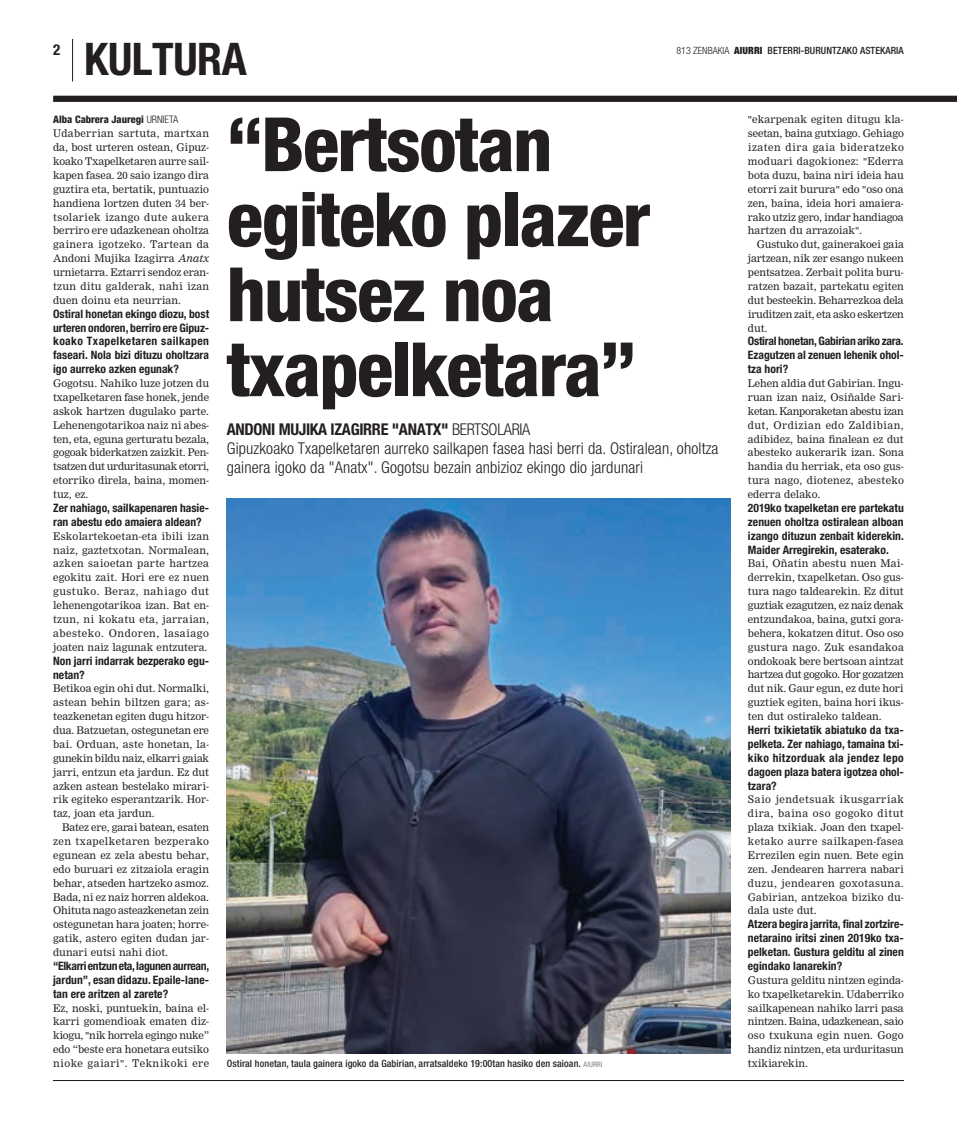
<style>
.page{position:relative;width:957px;height:1134px;background:#fff}
.page>*{position:absolute;margin:0;border:0;box-sizing:border-box;transform-origin:0 0}
.t1{font:800 condensed 75px/75px "Helvetica Neue";letter-spacing:-.02em;color:#231f20}
.t2{font:700 condensed 45px "Helvetica Neue";color:#231f20}
.t3{font:300 condensed 16.25px/18.8px "Helvetica Neue";letter-spacing:.01em;color:#231f20}
.t4{font:700 condensed 16.25px "Helvetica Neue";letter-spacing:-.02em;color:#231f20}
.t5{font:700 condensed 15px "Helvetica Neue";color:#231f20}
.t6{font:700 condensed 11.62px/13.9px "Helvetica Neue";color:#231f20;text-align:justify}
.t7{font:10.38px/13.9px "M Nimrod";color:#231f20;text-align:justify}
.t8{font:800 condensed 10.38px "Helvetica Neue";color:#231f20}
.t9{font:500 condensed 10px "Helvetica Neue";letter-spacing:.01em;color:#231f20}
.s1{font-weight:300}
.s2{font-weight:900}
.s3{font-style:italic}
.s4{font-weight:700}
.s5{font-weight:400;font-size:7.5px;color:#808285}
</style>
<div class="page">
<img style="left:227px;top:498px;width:503px;height:556px">
<div style="left:53px;top:96px;width:904px;height:6px;background:#231f20"></div>
<hr style="left:72px;top:39px;width:1px;height:42px;background:#231f20">
<hr style="left:53px;top:1080px;width:851px;height:1px;background:#231f20">
<h2 class="t2" style="left:84px;top:32px;width:160px">Kultura</h2>
<h3 class="t5" style="left:53px;top:41px;width:9px">2</h3>
<p class="t9" style="left:676px;top:45px;width:229px"><span class="s1">813 zenbakia</span> <span class="s2">AIURRI</span> BETERRI-BURUNTZAKO ASTEKARIA</p>
<p class="t8" style="left:53px;top:113px;width:127px">Alba Cabrera Jauregi <span class="s1">urnieta</span></p>
<p class="t7" style="left:53px;top:127px;width:157px">Udaberrian sartuta, martxan da, bost urteren ostean, Gipuz&shy;koako Txapelketaren aurre sail&shy;kapen fasea. 20 saio izango dira guztira eta, bertatik, puntuazio handiena lortzen duten 34 ber&shy;tsolariek izango dute aukera berriro ere udazkenean oholtza gainera igotzeko. Tartean da Andoni Mujika Izagirra <span class="s3">Anatx </span>urnietarra. Eztarri sendoz eran&shy;tzun ditu galderak, nahi izan duen doinu eta neurrian.</p>
<p class="t6" style="left:53px;top:306px;width:157px">Ostiral honetan ekingo diozu, bost urteren ondoren, berriro ere Gipuz&shy;koako Txapelketaren sailkapen faseari. Nola bizi dituzu oholtzara igo aurreko azken egunak?</p>
<p class="t7" style="left:53px;top:376px;width:158px">Gogotsu. Nahiko luze jotzen du txapelketaren fase honek, jende askok hartzen dugulako parte.<br>Lehenengotarikoa naiz ni abes&shy;ten, eta, eguna gerturatu bezala, gogoak biderkatzen zaizkit. Pen&shy;tsatzen dut urduritasunak etorri, etorriko direla, baina, momen&shy;tuz, ez.</p>
<p class="t6" style="left:53px;top:501px;width:157px">Zer nahiago, sailkapenaren hasie&shy;ran abestu edo amaiera aldean?</p>
<p class="t7" style="left:53px;top:529px;width:157px">Eskolartekoetan-eta ibili izan naiz, gaztetxotan. Normalean, azken saioetan parte hartzea egokitu zait. Hori ere ez nuen gustuko. Beraz, nahiago dut lehenengotarikoa izan. Bat en&shy;tzun, ni kokatu eta, jarraian, abesteko. Ondoren, lasaiago joaten naiz lagunak entzutera.</p>
<p class="t6" style="left:53px;top:653px;width:157px">Non jarri indarrak bezperako egu&shy;netan?</p>
<p class="t7" style="left:53px;top:682px;width:157px">Betikoa egin ohi dut. Normalki, astean behin biltzen gara; as&shy;teazkenetan egiten dugu hitzor&shy;dua. Batzuetan, ostegunetan ere bai. Orduan, aste honetan, la&shy;gunekin bildu naiz, elkarri gaiak jarri, entzun eta jardun. Ez dut azken astean bestelako mirari&shy;rik egiteko esperantzarik. Hor&shy;taz, joan eta jardun.</p>
<p class="t7" style="left:53px;top:820px;width:157px;text-indent:9px">Batez ere, garai batean, esaten zen txapelketaren bezperako egunean ez zela abestu behar, edo buruari ez zitzaiola eragin behar, atseden hartzeko asmoz.<br>Bada, ni ez naiz horren aldekoa.<br>Ohituta nago asteazkenetan zein ostegunetan hara joaten; horre&shy;gatik, astero egiten dudan jar&shy;dunari eutsi nahi diot.</p>
<p class="t6" style="left:53px;top:959px;width:157px">“Elkarri entzun eta, lagunen aurrean, jardun”, esan didazu. Epaile-lane&shy;tan ere aritzen al zarete?</p>
<p class="t7" style="left:53px;top:1001px;width:157px">Ez, noski, puntuekin, baina el&shy;karri gomendioak ematen diz&shy;kiogu, "nik horrela egingo nuke” edo “beste era honetara eutsiko nioke gaiari". Teknikoki ere</p>
<h1 class="t1" style="left:227px;top:106px;width:425px">“Bertsotan egiteko plazer hutsez noa txapelketara”</h1>
<h3 class="t4" style="left:227px;top:419px;width:141px">ANDONI MUJIKA IZAGIRRE</h3>
<h3 class="t4" style="left:392px;top:419px;width:17px">"ANAT</h3>
<h3 class="t3" style="left:227px;top:420px;width:493px;text-indent:206px"><span class="s4">X"</span> BERTSOLARIA<br>Gipuzkoako Txapelketaren aurreko sailkapen fasea hasi berri da. Ostiralean, oholtza gainera igoko da "Anatx". Gogotsu bezain anbizioz ekingo dio jardunari</h3>
<p class="t7" style="left:748px;top:113px;width:157px">"ekarpenak egiten ditugu kla&shy;seetan, baina gutxiago. Gehiago izaten dira gaia bideratzeko moduari dagokionez: "Ederra bota duzu, baina niri ideia hau etorri zait burura" edo "oso ona zen, baina, ideia hori amaiera&shy;rako utziz gero, indar handiagoa hartzen du arrazoiak".</p>
<p class="t7" style="left:748px;top:238px;width:157px;text-indent:9px">Gustuko dut, gainerakoei gaia jartzean, nik zer esango nukeen pentsatzea. Zerbait polita buru&shy;ratzen bazait, partekatu egiten dut besteekin. Beharrezkoa dela iruditzen zait, eta asko eskertzen dut.</p>
<p class="t6" style="left:748px;top:334px;width:157px">Ostiral honetan, Gabirian ariko zara.<br>Ezagutzen al zenuen lehenik ohol&shy;tza hori?</p>
<p class="t7" style="left:748px;top:376px;width:157px">Lehen aldia dut Gabirian. Ingu&shy;ruan izan naiz, Osiñalde Sari&shy;ketan. Kanporaketan abestu izan dut, Ordizian edo Zaldibian, adibidez, baina finalean ez dut abesteko aukerarik izan. Sona handia du herriak, eta oso gus&shy;tura nago, diotenez, abesteko ederra delako.</p>
<p class="t6" style="left:748px;top:501px;width:157px">2019ko txapelketan ere partekatu zenuen oholtza ostiralean alboan izango dituzun zenbait kiderekin.<br>Maider Arregirekin, esaterako.</p>
<p class="t7" style="left:748px;top:557px;width:157px">Bai, Oñatin abestu nuen Mai&shy;derrekin, txapelketan. Oso gus&shy;tura nago taldearekin. Ez ditut guztiak ezagutzen, ez naiz denak entzundakoa, baina, gutxi gora&shy;behera, kokatzen ditut. Oso oso gustura nago. Zuk esandakoa ondokoak bere bertsoan aintzat hartzea dut gogoko. Hor gozatzen dut nik. Gaur egun, ez dute hori guztiek egiten, baina hori ikus&shy;ten dut ostiraleko taldean.</p>
<p class="t6" style="left:748px;top:723px;width:157px">Herri txikietatik abiatuko da txa&shy;pelketa. Zer nahiago, tamaina txi&shy;kiko hitzorduak ala jendez lepo dagoen plaza batera igotzea ohol&shy;tzara?</p>
<p class="t7" style="left:748px;top:793px;width:157px">Saio jendetsuak ikusgarriak dira, baina oso gogoko ditut plaza txikiak. Joan den txapel&shy;ketako aurre sailkapen-fasea Errezilen egin nuen. Bete egin zen. Jendearen harrera nabari duzu, jendearen goxotasuna.<br>Gabirian, antzekoa biziko du&shy;dala uste dut.</p>
<p class="t6" style="left:748px;top:917px;width:157px">Atzera begira jarrita, final zortzire&shy;netaraino iritsi zinen 2019ko txa&shy;pelketan. Gustura gelditu al zinen egindako lanarekin?</p>
<p class="t7" style="left:748px;top:973px;width:158px">Gustura gelditu nintzen eginda&shy;ko txapelketarekin. Udaberriko sailkapenean nahiko larri pasa nintzen. Baina, udazkenean, saio oso txukuna egin nuen. Gogo handiz nintzen, eta urduritasun</p>
<p class="t9" style="left:227px;top:1057px;width:377px">Ostiral honetan, taula gainera igoko da Gabirian, arratsaldeko 19:00tan hasiko den saioan. <span class="s5">AIURRI</span></p>
<p class="t7" style="left:748px;top:1056px;width:62px">txikiarekin.</p>
</div>
